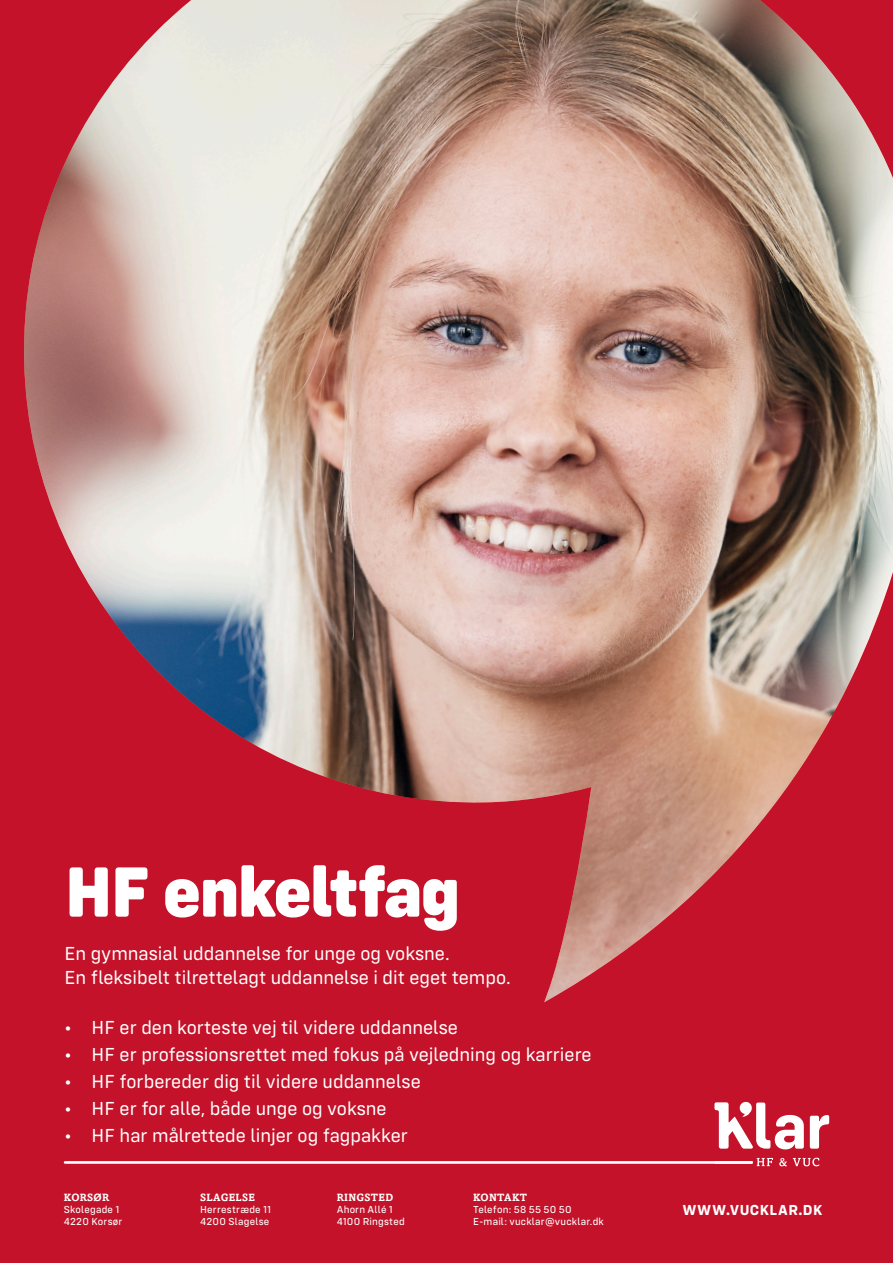
<style>
.page{position:relative;width:893px;height:1263px;background:#c31229}
.page>*{position:absolute;margin:0;border:0;box-sizing:border-box;transform-origin:0 0}
.t1{font:800 73.5px "Config Rounded";letter-spacing:-.03em;color:#fff}
.t2{font:19.5px "Config Rounded";color:#fff}
.Ny_brød{font:700 15px "Config Rounded";letter-spacing:.03em;color:#fff}
.Ny_brød-2{font:10.5px "Config Rounded Text";letter-spacing:.02em;color:#fff}
.Ny_brød-3{font:700 10.5px "Amasis MT Std";letter-spacing:.025em;color:#fff}
</style>
<div class="page">
<img style="left:24px;top:0;width:869px;height:1002px">
<svg style="left:714px;top:1102px;width:115px;height:47px"></svg>
<svg style="left:757px;top:1158px;width:62px;height:8px"></svg>
<hr style="left:714px;top:1161px;width:39px;height:3px;background:#fff">
<hr style="left:64px;top:1161px;width:688px;height:3px;background:#fff">
<p class="t1" style="left:65px;top:847px;width:397px">HF enkeltfag</p>
<p class="t2" style="left:65px;top:942px;width:387px">En gymnasial uddannelse for unge og voksne.</p>
<p class="t2" style="left:65px;top:966px;width:448px">En fleksibelt tilrettelagt uddannelse i dit eget tempo.</p>
<p class="t2" style="left:65px;top:1016px;width:395px">• HF er den korteste vej til videre uddannelse</p>
<p class="t2" style="left:65px;top:1043px;width:528px">• HF er professionsrettet med fokus på vejledning og karriere</p>
<p class="t2" style="left:65px;top:1070px;width:358px">• HF forbereder dig til videre uddannelse</p>
<p class="t2" style="left:65px;top:1097px;width:324px">• HF er for alle, både unge og voksne</p>
<p class="t2" style="left:65px;top:1124px;width:345px">• HF har målrettede linjer og fagpakker</p>
<p class="Ny_brød-3" style="left:64px;top:1191px;width:47px">KORSØR</p>
<p class="Ny_brød-2" style="left:64px;top:1204px;width:57px">Skolegade 1</p>
<p class="Ny_brød-2" style="left:64px;top:1216px;width:60px">4220 Korsør</p>
<p class="Ny_brød-3" style="left:200px;top:1191px;width:56px">SLAGELSE</p>
<p class="Ny_brød-2" style="left:200px;top:1204px;width:73px">Herrestræde 11</p>
<p class="Ny_brød-2" style="left:200px;top:1216px;width:71px">4200 Slagelse</p>
<p class="Ny_brød-3" style="left:337px;top:1191px;width:58px">RINGSTED</p>
<p class="Ny_brød-2" style="left:337px;top:1204px;width:58px">Ahorn Allé 1</p>
<p class="Ny_brød-2" style="left:337px;top:1216px;width:70px">4100 Ringsted</p>
<p class="Ny_brød-3" style="left:473px;top:1191px;width:56px">KONTAKT</p>
<p class="Ny_brød-2" style="left:473px;top:1204px;width:100px">Telefon: 58 55 50 50</p>
<p class="Ny_brød-2" style="left:473px;top:1216px;width:132px">E-mail: vucklar@vucklar.dk</p>
<p class="Ny_brød" style="left:682px;top:1201px;width:142px">WWW.VUCKLAR.DK</p>
</div>
